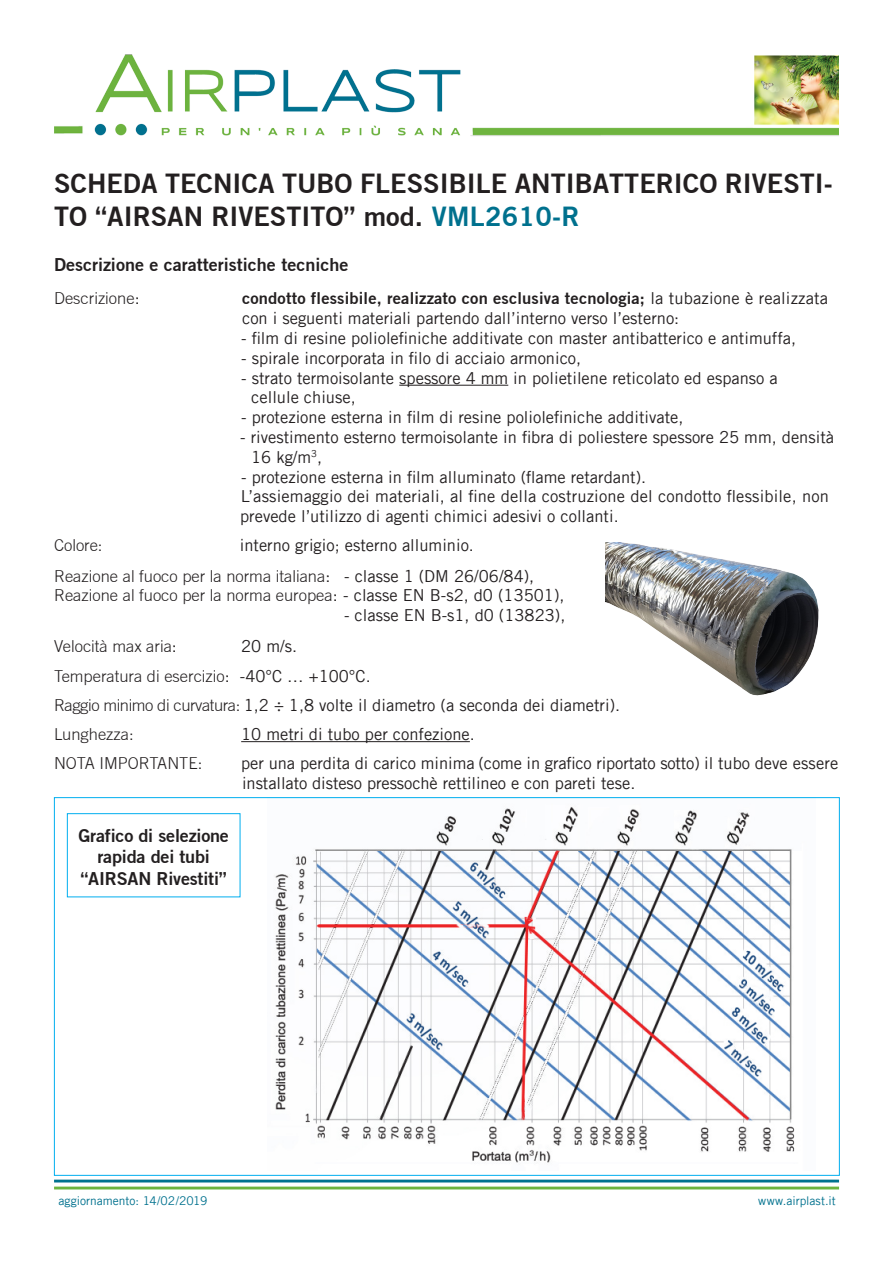
<style>
.page{position:relative;width:893px;height:1263px;background:#fff}
.page>*{position:absolute;margin:0;border:0;box-sizing:border-box;transform-origin:0 0}
.t1{font:700 27px/32.4px "Trade Gothic No.2";color:#231f20}
.t2{font:700 18px/21.6px "Trade Gothic No.2";letter-spacing:-.01em;color:#231f20;text-align:center}
.t3{font:16.5px/19.8px "Trade Gothic LT";color:#231f20}
.t4{font:300 16.5px/19.8px "Trade Gothic";color:#231f20}
.t5{font:700 16.5px "Trade Gothic No.2";letter-spacing:.01em;color:#231f20}
.t6{font:12px "Trade Gothic LT";color:#00718e}
.s1{color:#00718e}
.s2{font-family:"Trade Gothic LT";font-weight:400}
.s3{font-family:"Trade Gothic";font-weight:300}
</style>
<div class="page">
<hr style="left:399px;top:385px;width:109px;height:1px;background:#231f20">
<hr style="left:241px;top:741px;width:229px;height:1px;background:#231f20">
<hr style="left:54px;top:1186px;width:785px;height:3px;background:#6cb43f">
<hr style="left:54px;top:1179px;width:785px;height:3px;background:#00728f">
<img style="left:275px;top:807px;width:520px;height:356px">
<div style="left:67px;top:813px;width:173px;height:84px;border:1px solid #00aeef"></div>
<img style="left:606px;top:542px;width:213px;height:154px">
<img style="left:54px;top:54px;width:785px;height:82px">
<h1 class="t1" style="left:54px;top:167px;width:780px">SCHEDA TECNICA TUBO FLESSIBILE ANTIBATTERICO RIVESTI-<br>TO “AIRSAN RIVESTITO” mod. <span class="s1">VML2610-R</span></h1>
<p class="t2" style="left:54px;top:253px;width:296px">Descrizione e caratteristiche tecniche</p>
<p class="t4" style="left:54px;top:288px;width:87px">Descrizione<span class="s2">:</span></p>
<p class="t5" style="left:242px;top:288px;width:587px">condotto flessibile, realizzato con esclusiva tecnologia; <span class="s2">la tubazione è realizzata</span></p>
<p class="t3" style="left:242px;top:308px;width:439px">con i seguenti materiali partendo dall’interno verso l’esterno:</p>
<p class="t3" style="left:241px;top:328px;width:556px">- film di resine poliolefiniche additivate con master antibatterico e antimuffa,</p>
<p class="t3" style="left:241px;top:348px;width:342px">- spirale incorporata in filo di acciaio armonico,</p>
<p class="t3" style="left:251px;top:368px;width:528px;text-indent:-10px">- strato termoisolante spessore 4 mm in polietilene reticolato ed espanso a cellule chiuse,</p>
<p class="t3" style="left:241px;top:407px;width:444px">- protezione esterna in film di resine poliolefiniche additivate,</p>
<p class="t3" style="left:251px;top:427px;width:584px;text-indent:-11px">- rivestimento esterno termoisolante in fibra di poliestere spessore 25 mm, densità<br>16 kg/m<sup>3</sup>,</p>
<p class="t3" style="left:240px;top:467px;width:590px">- protezione esterna in film alluminato (flame retardant).<br>L’assiemaggio dei materiali, al fine della costruzione del condotto flessibile, non prevede l’utilizzo di agenti chimici adesivi o collanti.</p>
<p class="t4" style="left:54px;top:535px;width:50px">Colore:</p>
<p class="t3" style="left:240px;top:535px;width:236px">interno grigio; esterno alluminio.</p>
<p class="t4" style="left:54px;top:566px;width:512px">Reazione al fuoco per la norma italiana<span class="s2">: - classe 1 (DM 26/06/84),<br></span>Reazione al fuoco per la norma europea<span class="s2">: - classe EN B-s2, d0 (13501),</span></p>
<p class="t3" style="left:344px;top:605px;width:223px">- classe EN B-s1, d0 (13823),</p>
<p class="t4" style="left:54px;top:636px;width:124px">Velocità max aria<span class="s2">:</span></p>
<p class="t3" style="left:241px;top:636px;width:57px">20 m/s.</p>
<p class="t4" style="left:54px;top:666px;width:318px">Temperatura di esercizio<span class="s2">: -40°C … +100°C.</span></p>
<p class="t3" style="left:54px;top:695px;width:568px"><span class="s3">Raggio minimo di curvatura:</span> 1,2 ÷ 1,8 volte il diametro (a seconda dei diametri).</p>
<p class="t4" style="left:54px;top:724px;width:81px">Lunghezza:</p>
<p class="t3" style="left:241px;top:724px;width:235px">10 metri di tubo per confezione.</p>
<p class="t4" style="left:54px;top:753px;width:150px">NOTA IMPORTANTE:</p>
<p class="t3" style="left:241px;top:753px;width:599px">per una perdita di carico minima (come in grafico riportato sotto) il tubo deve essere installato disteso pressochè rettilineo e con pareti tese.</p>
<p class="t2" style="left:78px;top:824px;width:152px">Grafico di selezione rapida dei tubi “AIRSAN Rivestiti”</p>
<p class="t6" style="left:58px;top:1193px;width:151px">aggiornamento: 14/02/2019</p>
<p class="t6" style="left:758px;top:1193px;width:79px">www.airplast.it</p>
</div>
